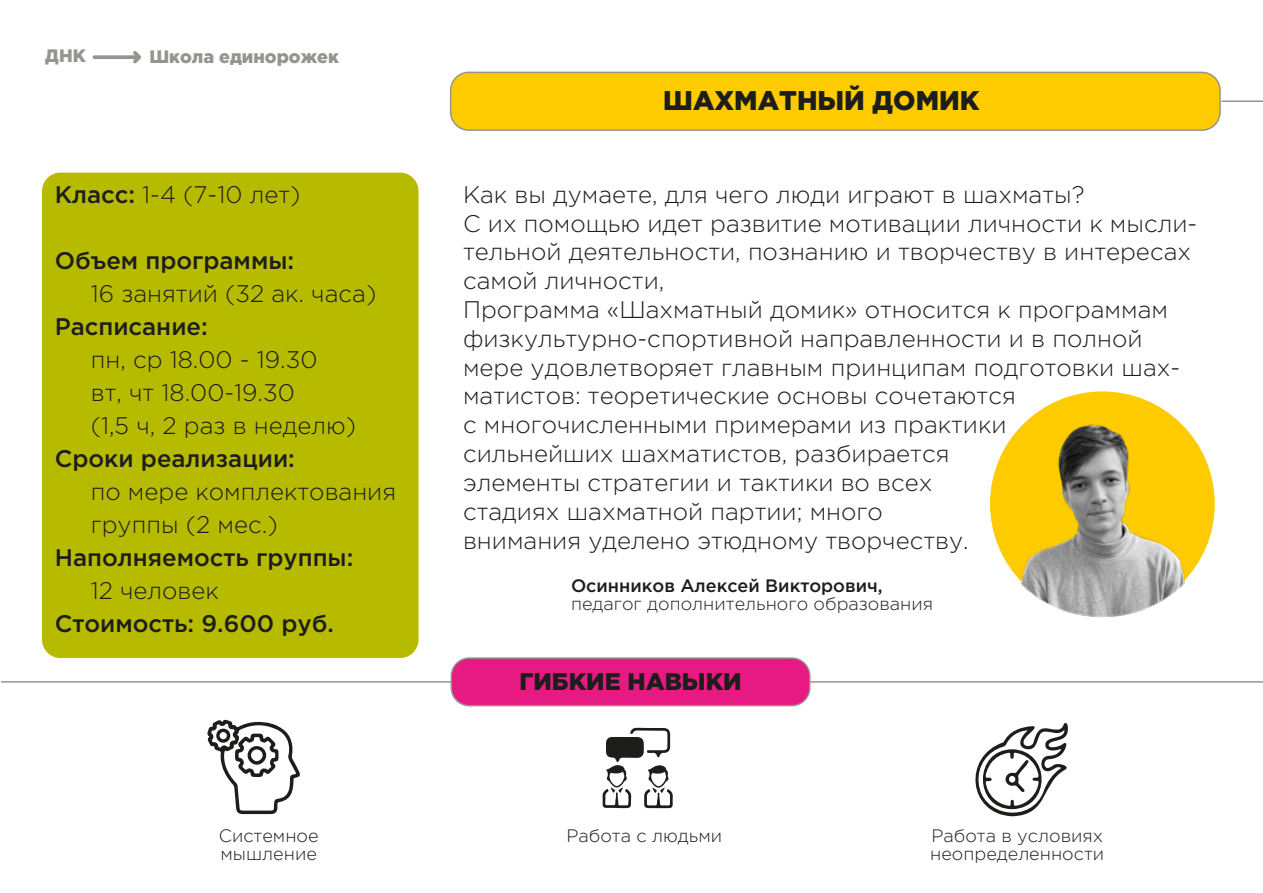
<style>
.page{position:relative;width:1263px;height:893px;background:#fff}
.page>*{position:absolute;margin:0;border:0;box-sizing:border-box;transform-origin:0 0}
.t1{font:900 27px "Gotham Pro";color:#1d1d1b}
.t2{font:300 24px/28.8px "Gotham Pro";color:#1d1d1b}
.t3{font:500 24px "Gotham Pro";color:#1d1d1b}
.t4{font:900 24px "Gotham Pro";color:#1d1d1b}
.t5{font:300 18px/18px "Gotham Pro";color:#1d1d1b}
.t6{font:500 18px "Gotham Pro";color:#1d1d1b}
.t7{font:900 18px "Gotham Pro";color:#96948e}
.s1{font-weight:500}
</style>
<div class="page">
<div style="left:42px;top:173px;width:376px;height:485px;background:#b7bb00;border-radius:18px"></div>
<div style="left:451px;top:72px;width:769px;height:58px;background:#fecb00;border-radius:18px"></div>
<div style="left:450px;top:72px;width:771px;height:59px;border:2px solid #96948e;border-radius:18px"></div>
<div style="left:451px;top:658px;width:359px;height:48px;background:#e71a84;border-radius:18px"></div>
<div style="left:451px;top:657px;width:359px;height:49px;border:2px solid #96948e;border-radius:18px"></div>
<hr style="left:1px;top:681px;width:450px;height:2px;background:#96948e">
<hr style="left:810px;top:681px;width:453px;height:2px;background:#96948e">
<hr style="left:1221px;top:101px;width:42px;height:1px;background:#96948e">
<svg style="left:92px;top:51px;width:49px;height:13px"></svg>
<div style="left:990px;top:391px;width:225px;height:225px;background:#fecb00;border-radius:50%"></div>
<svg style="left:207px;top:719px;width:93px;height:95px"></svg>
<div style="left:220px;top:732px;width:7px;height:7px;background:#fff;border-radius:50%"></div>
<div style="left:251px;top:749px;width:12px;height:12px;background:#fff;border-radius:50%"></div>
<svg style="left:975px;top:723px;width:93px;height:94px"></svg>
<svg style="left:603px;top:728px;width:70px;height:80px"></svg>
<img style="left:1020px;top:417px;width:170px;height:201px">
<p class="t7" style="left:45px;top:45px;width:42px">ДНК</p>
<p class="t7" style="left:149px;top:46px;width:191px">Школа единорожек</p>
<p class="t2" style="left:55px;top:180px;width:247px"><span class="s1">Класс:</span> 1-4 (7-10 лет)</p>
<p class="t3" style="left:55px;top:247px;width:241px">Объем программы:</p>
<p class="t2" style="left:91px;top:279px;width:287px">16 занятий (32 ак. часа)</p>
<p class="t3" style="left:55px;top:313px;width:154px">Расписание:</p>
<p class="t2" style="left:91px;top:343px;width:267px;line-height:33px">пн, ср 18.00 - 19.30<br>вт, чт 18.00-19.30<br>(1,5 ч, 2 раз в неделю)</p>
<p class="t3" style="left:55px;top:445px;width:242px">Сроки реализации:</p>
<p class="t2" style="left:91px;top:475px;width:307px;line-height:33px">по мере комплектования группы (2 мес.)</p>
<p class="t3" style="left:55px;top:544px;width:300px">Наполняемость группы:</p>
<p class="t2" style="left:91px;top:576px;width:130px">12 человек</p>
<p class="t3" style="left:55px;top:610px;width:281px">Стоимость: 9.600 руб.</p>
<p class="t1" style="left:663px;top:85px;width:318px">ШАХМАТНЫЙ ДОМИК</p>
<p class="t2" style="left:463px;top:180px;width:736px">Как вы думаете, для чего люди играют в шахматы?<br>С их помощью идет развитие мотивации личности к мысли&shy;тельной деятельности, познанию и творчеству в интересах самой личности,<br>Программа «Шахматный домик» относится к программам физкультурно-спортивной направленности и в полной мере удовлетворяет главным принципам подготовки шах&shy;матистов: теоретические основы сочетаются<br>с многочисленными примерами из практики<br>сильнейших шахматистов, разбирается<br>элементы стратегии и тактики во всех<br>стадиях шахматной партии; много<br>внимания уделено этюдному творчеству.</p>
<p class="t6" style="left:571px;top:575px;width:313px">Осинников Алексей Викторович,</p>
<p class="t5" style="left:571px;top:595px;width:364px">педагог дополнительного образования</p>
<p class="t4" style="left:519px;top:668px;width:224px">ГИБКИЕ НАВЫКИ</p>
<p class="t5" style="left:219px;top:827px;width:101px">Системное мышление</p>
<p class="t5" style="left:930px;top:827px;width:176px">Работа в условиях неопределенности</p>
<p class="t5" style="left:566px;top:827px;width:157px">Работа с людьми</p>
</div>
